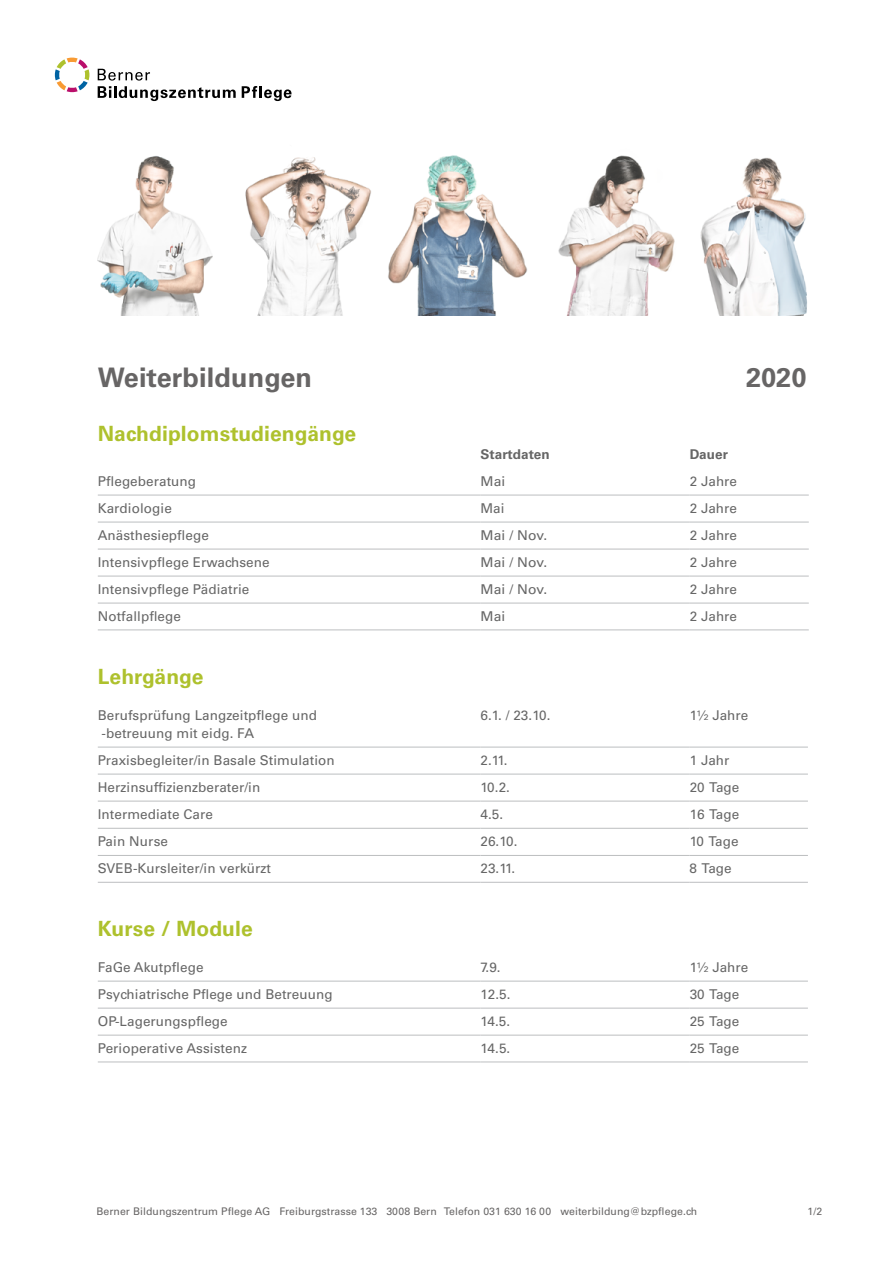
<style>
.page{position:relative;width:893px;height:1263px;background:#fff}
.page>*{position:absolute;margin:0;border:0;box-sizing:border-box;transform-origin:0 0}
.t1{font:700 27px "Univers LT Std";letter-spacing:.005em;color:#676565}
.t2{font:700 21px "Univers LT Std";letter-spacing:.005em;color:#aec12d}
.t3{font:13.5px/18px "Univers LT Std";letter-spacing:.005em;color:#666}
.t4{font:700 13.5px "Univers LT Std";letter-spacing:.005em;color:#666}
.t5{font:10.5px "Univers LT Std";letter-spacing:.005em;color:#676565}
</style>
<div class="page">
<svg style="left:98px;top:69px;width:138px;height:32px"></svg>
<svg style="left:242px;top:86px;width:49px;height:15px"></svg>
<svg style="left:55px;top:58px;width:35px;height:35px"></svg>
<hr style="left:98px;top:522px;width:382px;height:1px;background:#bcbec0">
<hr style="left:480px;top:522px;width:210px;height:1px;background:#bcbec0">
<hr style="left:98px;top:549px;width:382px;height:1px;background:#bcbec0">
<hr style="left:480px;top:549px;width:210px;height:1px;background:#bcbec0">
<hr style="left:690px;top:495px;width:119px;height:1px;background:#bcbec0">
<hr style="left:690px;top:549px;width:119px;height:1px;background:#bcbec0">
<hr style="left:690px;top:576px;width:119px;height:1px;background:#bcbec0">
<hr style="left:690px;top:603px;width:119px;height:1px;background:#bcbec0">
<hr style="left:690px;top:630px;width:119px;height:1px;background:#bcbec0">
<hr style="left:690px;top:522px;width:119px;height:1px;background:#bcbec0">
<hr style="left:98px;top:495px;width:382px;height:1px;background:#bcbec0">
<hr style="left:480px;top:495px;width:210px;height:1px;background:#bcbec0">
<hr style="left:98px;top:576px;width:382px;height:1px;background:#bcbec0">
<hr style="left:480px;top:576px;width:210px;height:1px;background:#bcbec0">
<hr style="left:98px;top:603px;width:382px;height:1px;background:#bcbec0">
<hr style="left:480px;top:603px;width:210px;height:1px;background:#bcbec0">
<hr style="left:98px;top:630px;width:382px;height:1px;background:#bcbec0">
<hr style="left:480px;top:630px;width:210px;height:1px;background:#bcbec0">
<hr style="left:480px;top:747px;width:210px;height:1px;background:#bcbec0">
<hr style="left:690px;top:747px;width:118px;height:1px;background:#bcbec0">
<hr style="left:98px;top:801px;width:382px;height:1px;background:#bcbec0">
<hr style="left:480px;top:801px;width:210px;height:1px;background:#bcbec0">
<hr style="left:98px;top:828px;width:382px;height:1px;background:#bcbec0">
<hr style="left:480px;top:828px;width:210px;height:1px;background:#bcbec0">
<hr style="left:98px;top:855px;width:382px;height:1px;background:#bcbec0">
<hr style="left:480px;top:855px;width:210px;height:1px;background:#bcbec0">
<hr style="left:98px;top:882px;width:382px;height:1px;background:#bcbec0">
<hr style="left:480px;top:882px;width:210px;height:1px;background:#bcbec0">
<hr style="left:690px;top:774px;width:118px;height:1px;background:#bcbec0">
<hr style="left:690px;top:801px;width:118px;height:1px;background:#bcbec0">
<hr style="left:690px;top:828px;width:118px;height:1px;background:#bcbec0">
<hr style="left:690px;top:855px;width:118px;height:1px;background:#bcbec0">
<hr style="left:690px;top:882px;width:118px;height:1px;background:#bcbec0">
<hr style="left:98px;top:774px;width:382px;height:1px;background:#bcbec0">
<hr style="left:480px;top:774px;width:210px;height:1px;background:#bcbec0">
<hr style="left:98px;top:747px;width:382px;height:1px;background:#bcbec0">
<hr style="left:98px;top:1035px;width:382px;height:1px;background:#bcbec0">
<hr style="left:480px;top:1035px;width:210px;height:1px;background:#bcbec0">
<hr style="left:98px;top:1062px;width:382px;height:1px;background:#bcbec0">
<hr style="left:480px;top:1062px;width:210px;height:1px;background:#bcbec0">
<hr style="left:690px;top:981px;width:118px;height:1px;background:#bcbec0">
<hr style="left:690px;top:1008px;width:118px;height:1px;background:#bcbec0">
<hr style="left:690px;top:1035px;width:118px;height:1px;background:#bcbec0">
<hr style="left:690px;top:1062px;width:118px;height:1px;background:#bcbec0">
<hr style="left:98px;top:1008px;width:382px;height:1px;background:#bcbec0">
<hr style="left:480px;top:1008px;width:210px;height:1px;background:#bcbec0">
<hr style="left:98px;top:981px;width:382px;height:1px;background:#bcbec0">
<hr style="left:480px;top:981px;width:210px;height:1px;background:#bcbec0">
<img style="left:98px;top:155px;width:709px;height:160px">
<h1 class="t1" style="left:98px;top:362px;width:216px">Weiterbildungen</h1>
<h1 class="t1" style="left:746px;top:362px;width:62px">2020</h1>
<h2 class="t2" style="left:98px;top:421px;width:260px">Nachdiplomstudiengänge</h2>
<p class="t4" style="left:480px;top:446px;width:71px">Startdaten</p>
<p class="t4" style="left:690px;top:446px;width:40px">Dauer</p>
<p class="t3" style="left:98px;top:472px;width:100px">Pflegeberatung</p>
<p class="t3" style="left:480px;top:472px;width:26px">Mai</p>
<p class="t3" style="left:690px;top:472px;width:49px">2 Jahre</p>
<p class="t3" style="left:98px;top:499px;width:76px">Kardiologie</p>
<p class="t3" style="left:480px;top:499px;width:26px">Mai</p>
<p class="t3" style="left:690px;top:499px;width:49px">2 Jahre</p>
<p class="t3" style="left:98px;top:526px;width:113px">Anästhesiepflege</p>
<p class="t3" style="left:480px;top:526px;width:68px">Mai / Nov.</p>
<p class="t3" style="left:690px;top:526px;width:49px">2 Jahre</p>
<p class="t3" style="left:98px;top:553px;width:173px">Intensivpflege Erwachsene</p>
<p class="t3" style="left:480px;top:553px;width:68px">Mai / Nov.</p>
<p class="t3" style="left:690px;top:553px;width:49px">2 Jahre</p>
<p class="t3" style="left:98px;top:580px;width:153px">Intensivpflege Pädiatrie</p>
<p class="t3" style="left:480px;top:580px;width:68px">Mai / Nov.</p>
<p class="t3" style="left:690px;top:580px;width:49px">2 Jahre</p>
<p class="t3" style="left:98px;top:607px;width:85px">Notfallpflege</p>
<p class="t3" style="left:480px;top:607px;width:26px">Mai</p>
<p class="t3" style="left:690px;top:607px;width:49px">2 Jahre</p>
<h2 class="t2" style="left:98px;top:664px;width:107px">Lehrgänge</h2>
<p class="t3" style="left:98px;top:706px;width:221px">Berufsprüfung Langzeitpflege und -betreuung mit eidg. FA</p>
<p class="t3" style="left:480px;top:706px;width:72px">6.1. / 23.10.</p>
<p class="t3" style="left:690px;top:706px;width:60px">1½ Jahre</p>
<p class="t3" style="left:98px;top:751px;width:238px">Praxisbegleiter/in Basale Stimulation</p>
<p class="t3" style="left:480px;top:751px;width:29px">2.11.</p>
<p class="t3" style="left:690px;top:751px;width:41px">1 Jahr</p>
<p class="t3" style="left:98px;top:778px;width:164px">Herzinsuffizienzberater/in</p>
<p class="t3" style="left:480px;top:778px;width:31px">10.2.</p>
<p class="t3" style="left:690px;top:778px;width:51px">20 Tage</p>
<p class="t3" style="left:98px;top:805px;width:117px">Intermediate Care</p>
<p class="t3" style="left:480px;top:805px;width:24px">4.5.</p>
<p class="t3" style="left:690px;top:805px;width:51px">16 Tage</p>
<p class="t3" style="left:98px;top:832px;width:72px">Pain Nurse</p>
<p class="t3" style="left:480px;top:832px;width:39px">26.10.</p>
<p class="t3" style="left:690px;top:832px;width:50px">10 Tage</p>
<p class="t3" style="left:98px;top:859px;width:175px">SVEB-Kursleiter/in verkürzt</p>
<p class="t3" style="left:480px;top:859px;width:36px">23.11.</p>
<p class="t3" style="left:690px;top:859px;width:44px">8 Tage</p>
<h2 class="t2" style="left:98px;top:916px;width:157px">Kurse / Module</h2>
<p class="t3" style="left:98px;top:958px;width:107px">FaGe Akutpflege</p>
<p class="t3" style="left:480px;top:958px;width:22px">7.9.</p>
<p class="t3" style="left:690px;top:958px;width:60px">1½ Jahre</p>
<p class="t3" style="left:98px;top:985px;width:236px">Psychiatrische Pflege und Betreuung</p>
<p class="t3" style="left:480px;top:985px;width:32px">12.5.</p>
<p class="t3" style="left:690px;top:985px;width:51px">30 Tage</p>
<p class="t3" style="left:98px;top:1012px;width:131px">OP-Lagerungspflege</p>
<p class="t3" style="left:480px;top:1012px;width:31px">14.5.</p>
<p class="t3" style="left:690px;top:1012px;width:51px">25 Tage</p>
<p class="t3" style="left:98px;top:1039px;width:151px">Perioperative Assistenz</p>
<p class="t3" style="left:480px;top:1039px;width:31px">14.5.</p>
<p class="t3" style="left:690px;top:1039px;width:51px">25 Tage</p>
<p class="t5" style="left:97px;top:1205px;width:602px">Berner Bildungszentrum Pflege AG Freiburgstrasse 133 3008 Bern Telefon 031 630 16 00 weiterbildung@bzpflege.ch</p>
<p class="t5" style="left:807px;top:1205px;width:16px">1/2</p>
</div>
